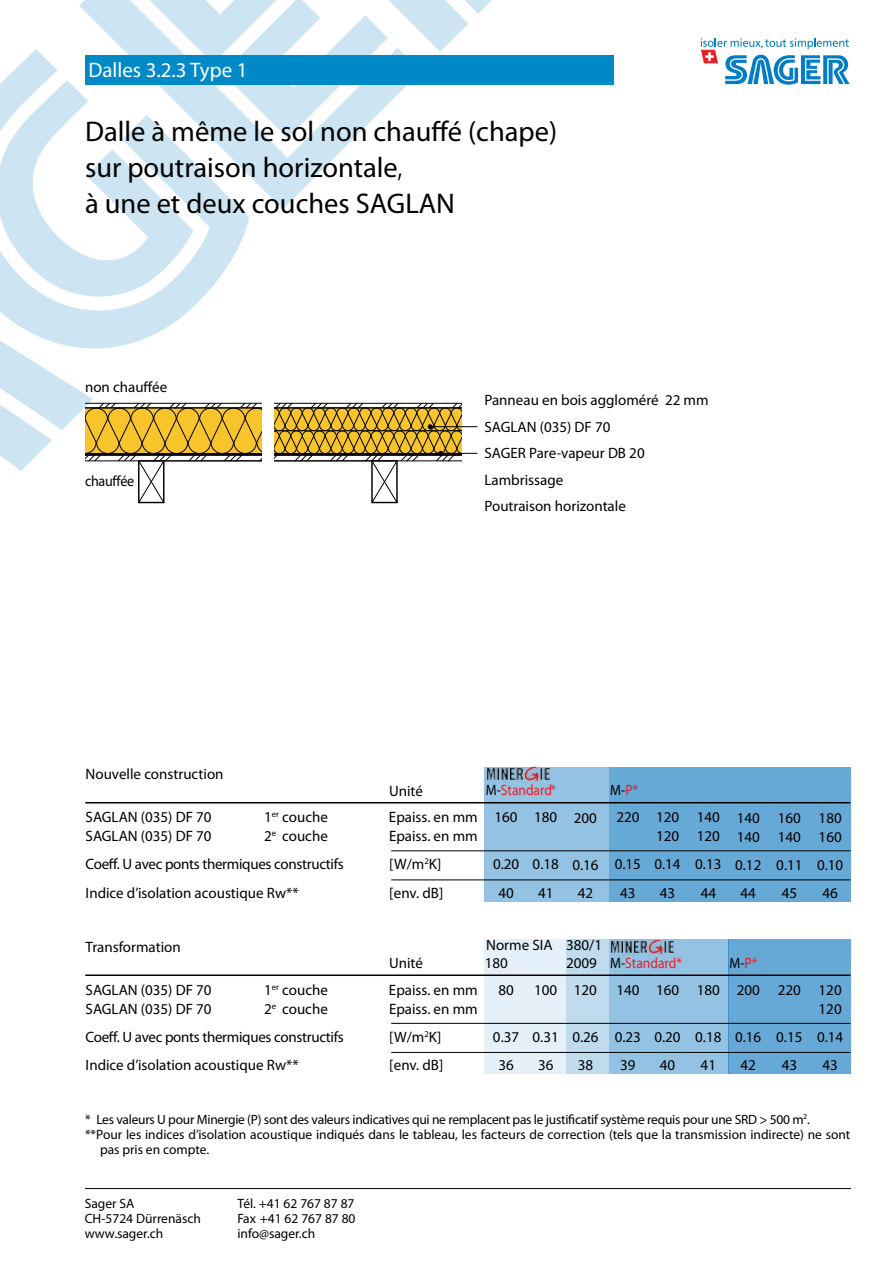
<style>
.page{position:relative;width:893px;height:1263px;background:#fff}
.page>*{position:absolute;margin:0;border:0;box-sizing:border-box;transform-origin:0 0}
.t1{font:28.5px/36px "Myriad Pro";color:#000}
.t2{font:21px "Myriad Pro";color:#fff}
.t3{font:15px/28px "Myriad Pro";color:#000;text-align:center}
.t4{font:15px "Myriad Pro";letter-spacing:-.02em;color:#000}
.t5{font:15px "Myriad Pro";color:#ed1c24;scale:.9 1}
.t6{font:15px "Myriad Pro";color:#000;scale:.94 1}
.t7{font:15px "Myriad Pro";color:#000;scale:.9 1}
.t8{font:13.5px/15px "Myriad Pro";color:#000}
.t9{font:13.5px "Myriad Pro";letter-spacing:-.02em;color:#000}
.s1{color:#000}
.s2{color:#ed1c24}
</style>
<div class="page">
<hr style="left:85px;top:1188px;width:766px;height:1px;background:#000">
<div style="left:485px;top:767px;width:124px;height:135px;background:#94c2e2"></div>
<div style="left:609px;top:767px;width:241px;height:135px;background:#66a8d6"></div>
<div style="left:609px;top:939px;width:119px;height:134px;background:#94c2e2"></div>
<div style="left:728px;top:939px;width:122px;height:134px;background:#66a8d6"></div>
<div style="left:566px;top:939px;width:43px;height:134px;background:#c0dbee"></div>
<div style="left:485px;top:939px;width:81px;height:134px;background:#e6f0f8"></div>
<hr style="left:85px;top:974px;width:765px;height:2px;background:#000">
<hr style="left:391px;top:1023px;width:459px;height:1px;background:#000">
<hr style="left:391px;top:1052px;width:459px;height:1px;background:#000">
<img style="left:610px;top:939px;width:65px;height:16px">
<hr style="left:85px;top:802px;width:765px;height:1px;background:#000">
<hr style="left:391px;top:850px;width:459px;height:1px;background:#000">
<hr style="left:391px;top:880px;width:459px;height:1px;background:#000">
<img style="left:487px;top:767px;width:63px;height:15px">
<svg style="left:0;top:0;width:492px;height:504px"></svg>
<hr style="left:430px;top:426px;width:47px;height:1px;background:#000">
<hr style="left:441px;top:453px;width:36px;height:1px;background:#000">
<div style="left:85px;top:55px;width:529px;height:30px;background:#0089c7"></div>
<svg style="left:701px;top:38px;width:149px;height:47px"></svg>
<h2 class="t2" style="left:88px;top:57px;width:161px">Dalles 3.2.3 Type 1</h2>
<h1 class="t1" style="left:85px;top:113px;width:474px">Dalle à même le sol non chauffé (chape) sur poutraison horizontale,<br>à une et deux couches SAGLAN</h1>
<p class="t3" style="left:85px;top:372px;width:84px">non chauffée</p>
<p class="t6" style="left:85px;top:472px;width:54px">chauffée</p>
<p class="t3" style="left:484px;top:387px;width:226px;line-height:26.5px;text-align:left">Panneau en bois aggloméré 22 mm<br>SAGLAN (035) DF 70<br>SAGER Pare-vapeur DB 20<br>Lambrissage<br>Poutraison horizontale</p>
<p class="t3" style="left:86px;top:760px;width:139px">Nouvelle construction</p>
<p class="t3" style="left:389px;top:776px;width:35px">Unité</p>
<p class="t5" style="left:486px;top:781px;width:80px"><span class="s1">M-</span>Standard*</p>
<p class="t7" style="left:610px;top:780px;width:32px">M-<span class="s2">P*</span></p>
<p class="t3" style="left:86px;top:803px;width:128px">SAGLAN (035) DF 70</p>
<p class="t3" style="left:264px;top:803px;width:65px">1<sup>er</sup> couche</p>
<p class="t3" style="left:389px;top:803px;width:90px">Epaiss. en mm</p>
<p class="t3" style="left:86px;top:822px;width:128px">SAGLAN (035) DF 70</p>
<p class="t3" style="left:264px;top:822px;width:65px">2<sup>e</sup> couche</p>
<p class="t3" style="left:389px;top:822px;width:90px">Epaiss. en mm</p>
<p class="t4" style="left:86px;top:855px;width:260px">Coeff. U avec ponts thermiques constructifs</p>
<p class="t3" style="left:389px;top:850px;width:54px">[W/m<sup>2</sup>K]</p>
<p class="t3" style="left:86px;top:878px;width:214px">Indice d’isolation acoustique Rw**</p>
<p class="t3" style="left:389px;top:878px;width:56px">[env. dB]</p>
<p class="t3" style="left:495px;top:803px;width:25px">160</p>
<p class="t3" style="left:493px;top:850px;width:28px">0.20<br>40</p>
<p class="t3" style="left:534px;top:803px;width:25px">180</p>
<p class="t3" style="left:533px;top:850px;width:28px">0.18<br>41</p>
<p class="t3" style="left:574px;top:803px;width:25px">200</p>
<p class="t3" style="left:572px;top:850px;width:28px">0.16<br>42</p>
<p class="t3" style="left:616px;top:803px;width:25px">220</p>
<p class="t3" style="left:615px;top:850px;width:28px">0.15<br>43</p>
<p class="t3" style="left:656px;top:807px;width:25px;line-height:19px;text-align:left">120<br>120</p>
<p class="t3" style="left:654px;top:850px;width:28px">0.14<br>43</p>
<p class="t3" style="left:697px;top:807px;width:25px;line-height:19px;text-align:left">140<br>120</p>
<p class="t3" style="left:695px;top:850px;width:28px">0.13<br>44</p>
<p class="t3" style="left:737px;top:808px;width:25px;line-height:19px;text-align:left">140<br>140</p>
<p class="t3" style="left:735px;top:850px;width:28px">0.12<br>44</p>
<p class="t3" style="left:778px;top:808px;width:25px;line-height:19px;text-align:left">160<br>140</p>
<p class="t3" style="left:776px;top:850px;width:28px">0.11<br>45</p>
<p class="t3" style="left:819px;top:808px;width:25px;line-height:19px;text-align:left">180<br>160</p>
<p class="t3" style="left:817px;top:850px;width:28px">0.10<br>46</p>
<p class="t3" style="left:86px;top:932px;width:97px">Transformation</p>
<p class="t3" style="left:389px;top:949px;width:35px">Unité</p>
<p class="t3" style="left:485px;top:936px;width:69px;line-height:17.2px;text-align:left">Norme SIA<br>180</p>
<p class="t3" style="left:566px;top:936px;width:37px;line-height:18px;text-align:left">380/1<br>2009</p>
<p class="t5" style="left:610px;top:953px;width:81px"><span class="s1">M-</span>Standard*</p>
<p class="t7" style="left:730px;top:954px;width:32px">M-<span class="s2">P*</span></p>
<p class="t3" style="left:86px;top:975px;width:128px">SAGLAN (035) DF 70</p>
<p class="t3" style="left:264px;top:975px;width:65px">1<sup>er</sup> couche</p>
<p class="t3" style="left:389px;top:975px;width:90px">Epaiss. en mm</p>
<p class="t3" style="left:86px;top:994px;width:128px">SAGLAN (035) DF 70</p>
<p class="t3" style="left:264px;top:994px;width:65px">2<sup>e</sup> couche</p>
<p class="t3" style="left:389px;top:994px;width:90px">Epaiss. en mm</p>
<p class="t4" style="left:86px;top:1028px;width:260px">Coeff. U avec ponts thermiques constructifs</p>
<p class="t3" style="left:389px;top:1023px;width:54px">[W/m<sup>2</sup>K]</p>
<p class="t3" style="left:86px;top:1051px;width:214px">Indice d’isolation acoustique Rw**</p>
<p class="t3" style="left:389px;top:1051px;width:56px">[env. dB]</p>
<p class="t3" style="left:498px;top:975px;width:17px">80</p>
<p class="t3" style="left:493px;top:1023px;width:28px">0.37<br>36</p>
<p class="t3" style="left:534px;top:975px;width:25px">100</p>
<p class="t3" style="left:533px;top:1023px;width:28px">0.31<br>36</p>
<p class="t3" style="left:574px;top:976px;width:25px">120</p>
<p class="t3" style="left:572px;top:1023px;width:28px">0.26<br>38</p>
<p class="t3" style="left:616px;top:975px;width:25px">140</p>
<p class="t3" style="left:615px;top:1023px;width:28px">0.23<br>39</p>
<p class="t3" style="left:656px;top:975px;width:25px">160</p>
<p class="t3" style="left:654px;top:1023px;width:28px">0.20<br>40</p>
<p class="t3" style="left:697px;top:975px;width:25px">180</p>
<p class="t3" style="left:695px;top:1023px;width:28px">0.18<br>41</p>
<p class="t3" style="left:737px;top:976px;width:25px">200</p>
<p class="t3" style="left:735px;top:1023px;width:28px">0.16<br>42</p>
<p class="t3" style="left:778px;top:976px;width:25px">220</p>
<p class="t3" style="left:776px;top:1023px;width:28px">0.15<br>43</p>
<p class="t3" style="left:819px;top:980px;width:25px;line-height:19px;text-align:left">120<br>120</p>
<p class="t3" style="left:817px;top:1023px;width:28px">0.14<br>43</p>
<p class="t9" style="left:85px;top:1111px;width:726px">* Les valeurs U pour Minergie (P) sont des valeurs indicatives qui ne remplacent pas le justificatif système requis pour une SRD &gt; 500 m<sup>2</sup>.</p>
<p class="t8" style="left:85px;top:1126px;width:767px">**Pour les indices d’isolation acoustique indiqués dans le tableau, les facteurs de correction (tels que la transmission indirecte) ne sont</p>
<p class="t8" style="left:100px;top:1141px;width:111px">pas pris en compte.</p>
<p class="t8" style="left:85px;top:1195px;width:118px">Sager SA<br>CH-5724 Dürrenäsch www.sager.ch</p>
<p class="t8" style="left:237px;top:1195px;width:120px;text-align:justify">Tél. +41 62 767 87 87<br>Fax +41 62 767 87 80 info@sager.ch</p>
</div>
